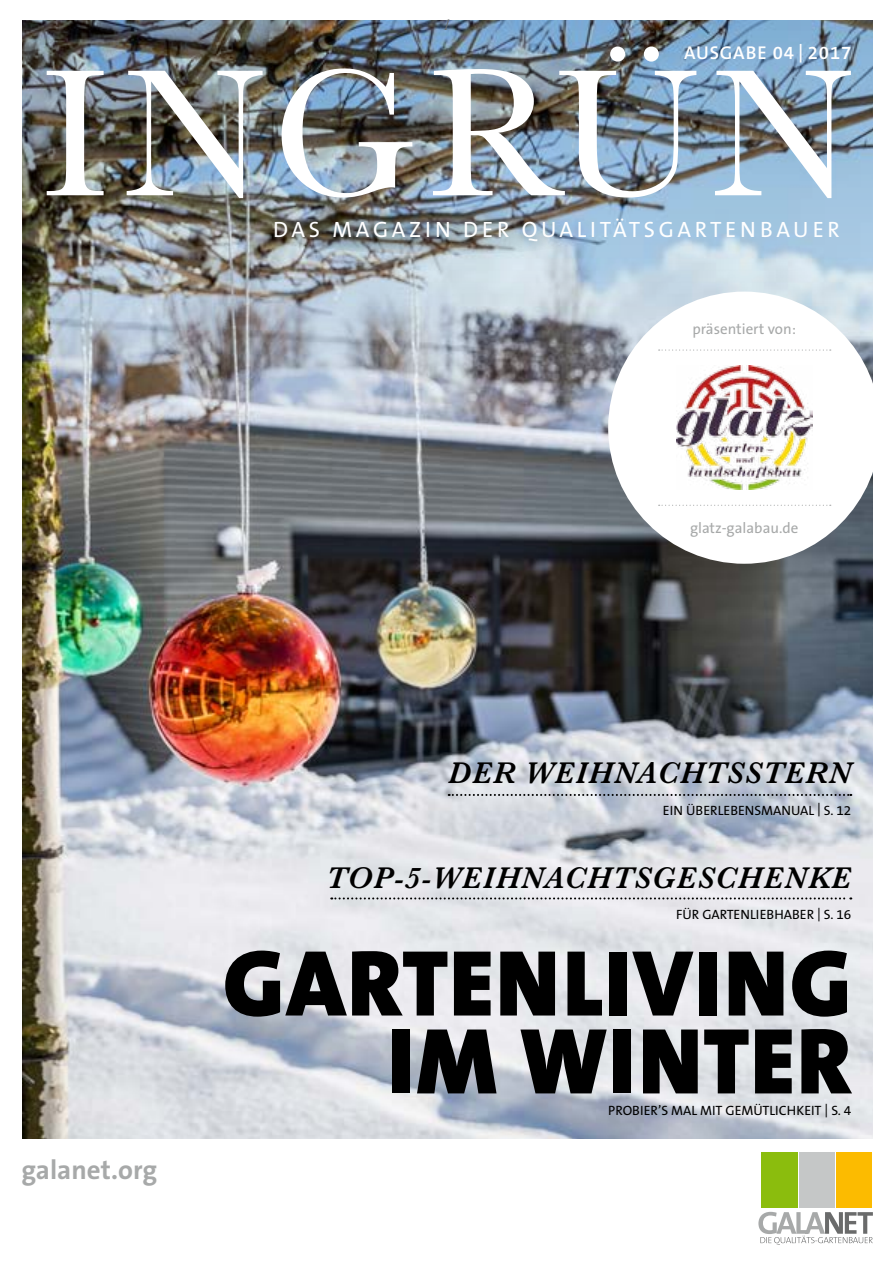
<style>
.page{position:relative;width:893px;height:1263px;background:#fff}
.page>*{position:absolute;margin:0;border:0;box-sizing:border-box;transform-origin:0 0}
.t1{font:900 94.65px/77.8px "The Sans B9";letter-spacing:.02em;color:#000;text-align:right}
.t2{font:italic 600 31.05px "Baskerville";letter-spacing:.03em;color:#000}
.t3{font:700 27px "The Sans B7";color:#a7a9a9}
.t4{font:22.2px "The Sans B5 Plain";letter-spacing:.165em;color:#fff}
.t5{font:600 18.6px "The Sans B6";letter-spacing:.05em;color:#fff}
.t6{font:italic 16.5px "Baskerville";color:#6a6b6b}
.t7{font:15px "The Sans B5 Plain";color:#a7a9a9}
.t8{font:13.5px "The Sans B5 Plain";color:#000}
</style>
<div class="page">
<img style="left:22px;top:464px;width:851px;height:674px">
<img style="left:22px;top:20px;width:851px;height:444px">
<div style="left:836px;top:1152px;width:36px;height:55px;background:#fcbb00"></div>
<div style="left:799px;top:1152px;width:36px;height:55px;background:#c5c7c7"></div>
<div style="left:761px;top:1152px;width:36px;height:55px;background:#8bbd0d"></div>
<svg style="left:758px;top:1212px;width:115px;height:33px"></svg>
<svg style="left:449px;top:794px;width:402px;height:2px"></svg>
<svg style="left:331px;top:897px;width:520px;height:2px"></svg>
<img style="left:47px;top:47px;width:804px;height:151px">
<img style="left:272px;top:208px;width:340px;height:47px;border-radius:50%">
<div style="left:608px;top:292px;width:272px;height:272px;background:#fff;border-radius:50%"></div>
<svg style="left:659px;top:349px;width:172px;height:2px"></svg>
<svg style="left:659px;top:505px;width:172px;height:1px"></svg>
<img style="left:676px;top:365px;width:136px;height:125px">
<p class="t6" style="left:442px;top:14px;width:10px">1</p>
<h3 class="t5" style="left:684px;top:43px;width:169px">AUSGABE 04 | 2017</h3>
<h3 class="t4" style="left:273px;top:218px;width:568px">DAS MAGAZIN DER QUALITÄTSGARTENBAUER</h3>
<p class="t7" style="left:692px;top:321px;width:105px">präsentiert von:</p>
<p class="t7" style="left:690px;top:520px;width:110px">glatz-galabau.de</p>
<h3 class="t3" style="left:21px;top:1155px;width:137px">galanet.org</h3>
<h2 class="t2" style="left:448px;top:752px;width:405px">DER WEIHNACHTSSTERN</h2>
<p class="t8" style="left:663px;top:803px;width:190px">EIN ÜBERLEBENSMANUAL | S. 12</p>
<h2 class="t2" style="left:327px;top:857px;width:526px">TOP-5-WEIHNACHTSGESCHENKE</h2>
<p class="t8" style="left:676px;top:907px;width:177px">FÜR GARTENLIEBHABER | S. 16</p>
<h1 class="t1" style="left:223px;top:948px;width:630px">GARTEN-LIVING<br>IM WINTER</h1>
<p class="t8" style="left:608px;top:1103px;width:245px">PROBIER’S MAL MIT GEMÜTLICHKEIT | S. 4</p>
</div>
